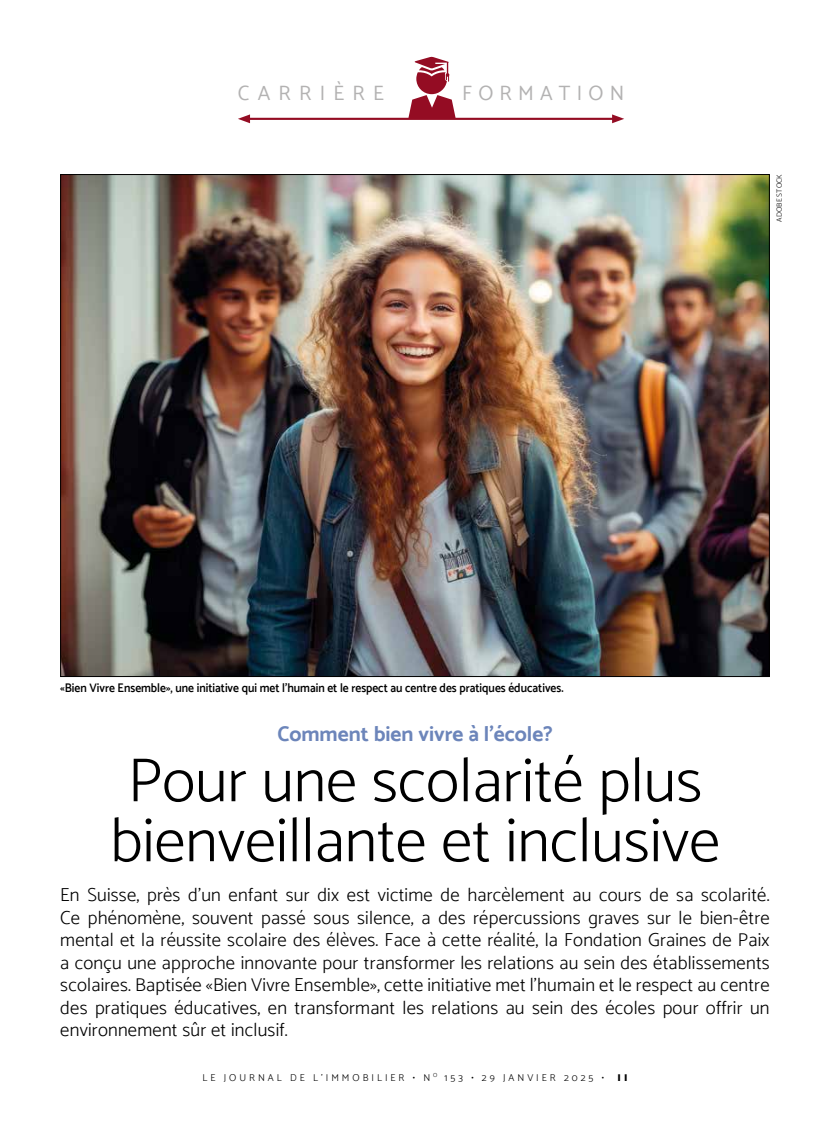
<style>
.page{position:relative;width:830px;height:1134px;background:#fff}
.page>*{position:absolute;margin:0;border:0;box-sizing:border-box;transform-origin:0 0}
.t1{font:300 62.5px/60px "Catamaran";color:#000}
.t2{font:700 21.25px "Catamaran";color:#6c85ba}
.t3{font:20.75px "Catamaran";letter-spacing:.3em;color:#b3b2b2}
.t4{font:20.75px "Catamaran";letter-spacing:.4em;color:#b3b2b2}
.t5{font:300 18.75px/22.5px "Catamaran";letter-spacing:.01em;color:#000;text-align:justify}
.t6{font:600 12.5px "Catamaran";color:#000;scale:.92 1}
.t7{font:300 10px "Catamaran";letter-spacing:.3em;color:#000}
.t8{font:900 10px "Catamaran";color:#000}
.t9{font:300 7.5px "Catamaran";letter-spacing:.01em;color:#000}
</style>
<div class="page">
<svg style="left:408px;top:57px;width:47px;height:61px"></svg>
<hr style="left:246px;top:118px;width:369px;height:2px;background:#940c23">
<svg style="left:238px;top:114px;width:12px;height:9px"></svg>
<svg style="left:611px;top:114px;width:13px;height:9px"></svg>
<img style="left:62px;top:176px;width:705px;height:499px">
<p class="t4" style="left:238px;top:81px;width:147px">CARRIÈRE</p>
<p class="t3" style="left:462px;top:81px;width:163px">FORMATION</p>
<p class="t9" style="left:774px;top:222px;width:49px;rotate:-90deg">ADOBE STOCK</p>
<p class="t6" style="left:60px;top:680px;width:548px">«Bien Vivre Ensemble», une initiative qui met l’humain et le respect au centre des pratiques éducatives.</p>
<p class="t2" style="left:277px;top:721px;width:276px">Comment bien vivre à l’école?</p>
<h1 class="t1" style="left:110px;top:750px;width:611px">Pour une scolarité plus bienveillante et inclusive</h1>
<p class="t5" style="left:60px;top:884px;width:710px">En Suisse, près d’un enfant sur dix est victime de harcèlement au cours de sa scolarité.<br>Ce phénomène, souvent passé sous silence, a des répercussions graves sur le bien-être mental et la réussite scolaire des élèves. Face à cette réalité, la Fondation Graines de Paix a conçu une approche innovante pour transformer les relations au sein des établissements scolaires. Baptisée «Bien Vivre Ensemble», cette initiative met l’humain et le respect au centre des pratiques éducatives, en transformant les relations au sein des écoles pour offrir un environnement sûr et inclusif.</p>
<p class="t7" style="left:202px;top:1071px;width:403px">LE JOURNAL DE L’IMMOBILIER • N <sup>O</sup> 153 • 29 JANVIER 2025 •</p>
<p class="t8" style="left:617px;top:1071px;width:11px">I I</p>
</div>
